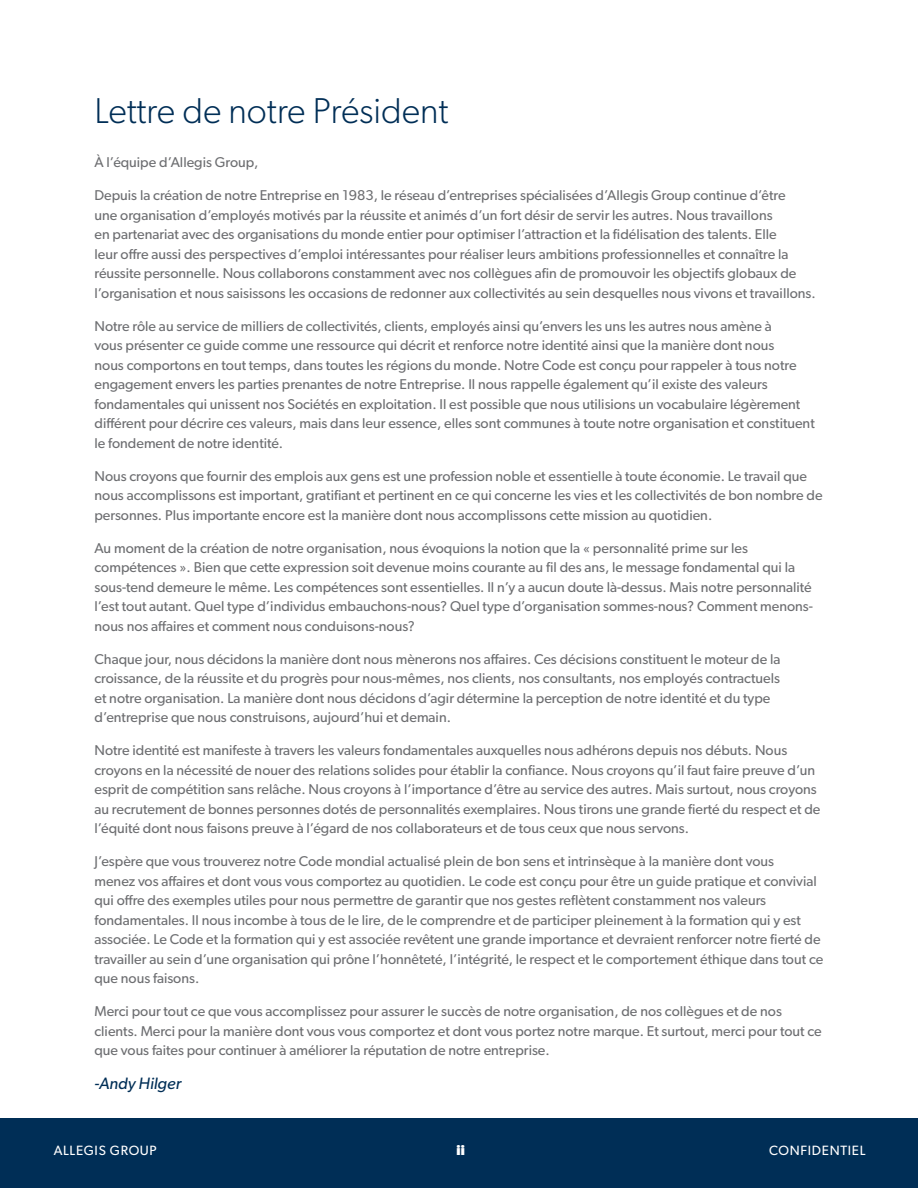
<style>
.page{position:relative;width:918px;height:1188px;background:#fff}
.page>*{position:absolute;margin:0;border:0;box-sizing:border-box;transform-origin:0 0}
.t1{font:300 36px "Gibson";color:#002e56}
.t2{font:italic 16.5px "Gibson";color:#002e56}
.t3{font:14.25px/19.5px "Gibson";color:#6d6e71}
.t4{font:13.5px "Gibson";letter-spacing:.05em;color:#fff}
.t5{font:700 13.5px "Gibson";color:#fff}
</style>
<div class="page">
<div style="left:0;top:1118px;width:918px;height:70px;background:#002e56"></div>
<h1 class="t1" style="left:94px;top:89px;width:356px">Lettre de notre Président</h1>
<p class="t3" style="left:94px;top:152px;width:166px">À l’équipe d’Allegis Group,</p>
<p class="t3" style="left:94px;top:185px;width:723px">Depuis la création de notre Entreprise en 1983, le réseau d’entreprises spécialisées d’Allegis Group continue d’être<br>une organisation d’employés motivés par la réussite et animés d’un fort désir de servir les autres. Nous travaillons<br>en partenariat avec des organisations du monde entier pour optimiser l’attraction et la fidélisation des talents. Elle<br>leur offre aussi des perspectives d’emploi intéressantes pour réaliser leurs ambitions professionnelles et connaître la réussite personnelle. Nous collaborons constamment avec nos collègues afin de promouvoir les objectifs globaux de l’organisation et nous saisissons les occasions de redonner aux collectivités au sein desquelles nous vivons et travaillons.</p>
<p class="t3" style="left:94px;top:316px;width:722px">Notre rôle au service de milliers de collectivités, clients, employés ainsi qu’envers les uns les autres nous amène à<br>vous présenter ce guide comme une ressource qui décrit et renforce notre identité ainsi que la manière dont nous<br>nous comportons en tout temps, dans toutes les régions du monde. Notre Code est conçu pour rappeler à tous notre engagement envers les parties prenantes de notre Entreprise. Il nous rappelle également qu’il existe des valeurs fondamentales qui unissent nos Sociétés en exploitation. Il est possible que nous utilisions un vocabulaire légèrement différent pour décrire ces valeurs, mais dans leur essence, elles sont communes à toute notre organisation et constituent le fondement de notre identité.</p>
<p class="t3" style="left:94px;top:466px;width:730px">Nous croyons que fournir des emplois aux gens est une profession noble et essentielle à toute économie. Le travail que nous accomplissons est important, gratifiant et pertinent en ce qui concerne les vies et les collectivités de bon nombre de personnes. Plus importante encore est la manière dont nous accomplissons cette mission au quotidien.</p>
<p class="t3" style="left:94px;top:538px;width:720px">Au moment de la création de notre organisation, nous évoquions la notion que la « personnalité prime sur les compétences ». Bien que cette expression soit devenue moins courante au fil des ans, le message fondamental qui la sous-tend demeure le même. Les compétences sont essentielles. Il n’y a aucun doute là-dessus. Mais notre personnalité l’est tout autant. Quel type d’individus embauchons-nous? Quel type d’organisation sommes-nous? Comment menons&shy;nous nos affaires et comment nous conduisons-nous?</p>
<p class="t3" style="left:94px;top:649px;width:688px">Chaque jour, nous décidons la manière dont nous mènerons nos affaires. Ces décisions constituent le moteur de la croissance, de la réussite et du progrès pour nous-mêmes, nos clients, nos consultants, nos employés contractuels et notre organisation. La manière dont nous décidons d’agir détermine la perception de notre identité et du type d’entreprise que nous construisons, aujourd’hui et demain.</p>
<p class="t3" style="left:94px;top:740px;width:727px">Notre identité est manifeste à travers les valeurs fondamentales auxquelles nous adhérons depuis nos débuts. Nous croyons en la nécessité de nouer des relations solides pour établir la confiance. Nous croyons qu’il faut faire preuve d’un esprit de compétition sans relâche. Nous croyons à l’importance d’être au service des autres. Mais surtout, nous croyons au recrutement de bonnes personnes dotés de personnalités exemplaires. Nous tirons une grande fierté du respect et de l’équité dont nous faisons preuve à l’égard de nos collaborateurs et de tous ceux que nous servons.</p>
<p class="t3" style="left:94px;top:851px;width:730px">J’espère que vous trouverez notre Code mondial actualisé plein de bon sens et intrinsèque à la manière dont vous<br>menez vos affaires et dont vous vous comportez au quotidien. Le code est conçu pour être un guide pratique et convivial qui offre des exemples utiles pour nous permettre de garantir que nos gestes reflètent constamment nos valeurs fondamentales. Il nous incombe à tous de le lire, de le comprendre et de participer pleinement à la formation qui y est associée. Le Code et la formation qui y est associée revêtent une grande importance et devraient renforcer notre fierté de travailler au sein d’une organisation qui prône l’honnêteté, l’intégrité, le respect et le comportement éthique dans tout ce que nous faisons.</p>
<p class="t3" style="left:94px;top:1001px;width:729px">Merci pour tout ce que vous accomplissez pour assurer le succès de notre organisation, de nos collègues et de nos clients. Merci pour la manière dont vous vous comportez et dont vous portez notre marque. Et surtout, merci pour tout ce que vous faites pour continuer à améliorer la réputation de notre entreprise.</p>
<p class="t2" style="left:94px;top:1073px;width:88px">-Andy Hilger</p>
<p class="t4" style="left:54px;top:1143px;width:105px">ALLEGIS GROUP</p>
<p class="t5" style="left:457px;top:1143px;width:10px">ii</p>
<p class="t4" style="left:769px;top:1143px;width:98px">CONFIDENTIEL</p>
</div>
